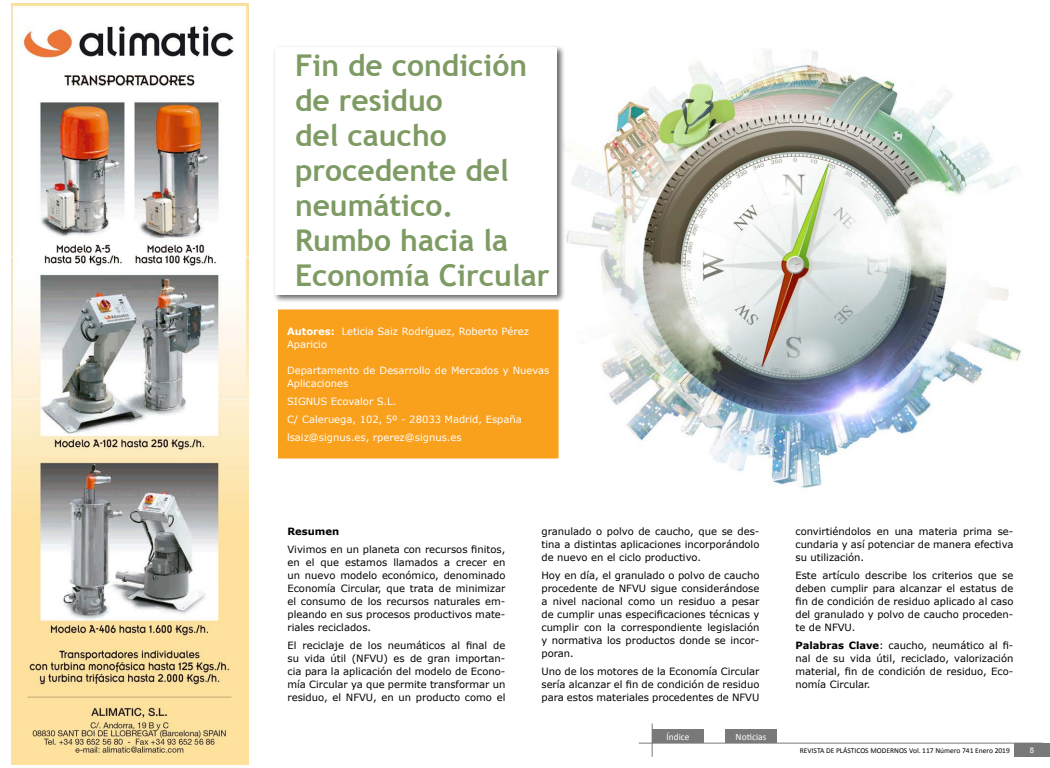
<style>
.page{position:relative;width:1050px;height:768px;background:#fff}
.page>*{position:absolute;margin:0;border:0;box-sizing:border-box;transform-origin:0 0}
.t1{font:700 30px/35px "Trebuchet MS";color:#5e823d}
.t2{font:10px/13px "Verdana";color:#000;text-align:justify}
.t3{font:10px/13px "Verdana";color:#fff}
.t4{font:700 10px "Verdana";color:#000}
.t5{font:9.5px "Calibri";color:#fff}
.t6{font:8px "Rockwell";color:#fff}
.t7{font:7.5px "Calibri";color:#000}
.s1{font-weight:700}
</style>
<div class="page">
<hr style="left:639px;top:743px;width:404px;height:1px;background:#797979">
<hr style="left:652px;top:723px;width:1px;height:34px;background:#797979">
<div style="left:652px;top:729px;width:52px;height:14px;background:#797979"></div>
<div style="left:725px;top:729px;width:52px;height:14px;background:#797979"></div>
<div style="left:1014px;top:743px;width:36px;height:14px;background:#797979"></div>
<img style="left:11px;top:4px;width:238px;height:760px">
<img style="left:566px;top:50px;width:455px;height:438px">
<div style="left:276px;top:308px;width:284px;height:152px;background:#f9a01c"></div>
<div style="left:275px;top:306px;width:287px;height:156px;border:3px solid #fff"></div>
<div style="left:272px;top:45px;width:293px;height:258px;background:#000;opacity:.75"></div>
<div style="left:275px;top:47px;width:282px;height:248px;background:#fff"></div>
<h1 class="t1" style="left:295px;top:48px;width:256px">Fin de condición de residuo<br>del caucho procedente del neumático.<br>Rumbo hacia la<br>Economía Circular</h1>
<p class="t3" style="left:287px;top:325px;width:243px"><span class="s1">Autores:</span> Leticia Saiz Rodríguez, Roberto Pérez<br>Aparicio</p>
<p class="t3" style="left:287px;top:364px;width:264px">Departamento de Desarrollo de Mercados y Nuevas<br>Aplicaciones</p>
<p class="t3" style="left:287px;top:392px;width:236px;line-height:18px">SIGNUS Ecovalor S.L.<br>C/ Caleruega, 102, 5º - 28033 Madrid, España lsaiz@signus.es, rperez@signus.es</p>
<p class="t4" style="left:287px;top:524px;width:53px">Resumen</p>
<p class="t2" style="left:287px;top:542px;width:220px">Vivimos en un planeta con recursos finitos, en el que estamos llamados a crecer en un nuevo modelo económico, denominado Economía Circular, que trata de minimizar el consumo de los recursos naturales em&shy;pleando en sus procesos productivos mate&shy;riales reciclados.</p>
<p class="t2" style="left:287px;top:638px;width:220px">El reciclaje de los neumáticos al final de su vida útil (NFVU) es de gran importan&shy;cia para la aplicación del modelo de Econo&shy;mía Circular ya que permite transformar un residuo, el NFVU, en un producto como el</p>
<p class="t2" style="left:541px;top:524px;width:220px">granulado o polvo de caucho, que se des&shy;tina a distintas aplicaciones incorporándolo de nuevo en el ciclo productivo.</p>
<p class="t2" style="left:541px;top:568px;width:220px">Hoy en día, el granulado o polvo de caucho procedente de NFVU sigue considerándose a nivel nacional como un residuo a pesar de cumplir unas especificaciones técnicas y cumplir con la correspondiente legislación y normativa los productos donde se incor&shy;poran.</p>
<p class="t2" style="left:541px;top:664px;width:220px">Uno de los motores de la Economía Circular sería alcanzar el fin de condición de residuo para estos materiales procedentes de NFVU</p>
<p class="t5" style="left:666px;top:731px;width:25px">Índice</p>
<p class="t5" style="left:736px;top:731px;width:32px">Noticias</p>
<p class="t2" style="left:795px;top:524px;width:220px">convirtiéndolos en una materia prima se&shy;cundaria y así potenciar de manera efectiva su utilización.</p>
<p class="t2" style="left:795px;top:568px;width:220px">Este artículo describe los criterios que se deben cumplir para alcanzar el estatus de fin de condición de residuo aplicado al caso del granulado y polvo de caucho proceden&shy;te de NFVU.</p>
<p class="t2" style="left:795px;top:638px;width:219px"><span class="s1">Palabras Clave</span>: caucho, neumático al fi&shy;nal de su vida útil, reciclado, valorización material, fin de condición de residuo, Eco&shy;nomía Circular.</p>
<p class="t7" style="left:800px;top:746px;width:212px">REVISTA DE PLÁSTICOS MODERNOS Vol. 117 Número 741 Enero 2019</p>
<p class="t6" style="left:1030px;top:745px;width:6px">5</p>
</div>
